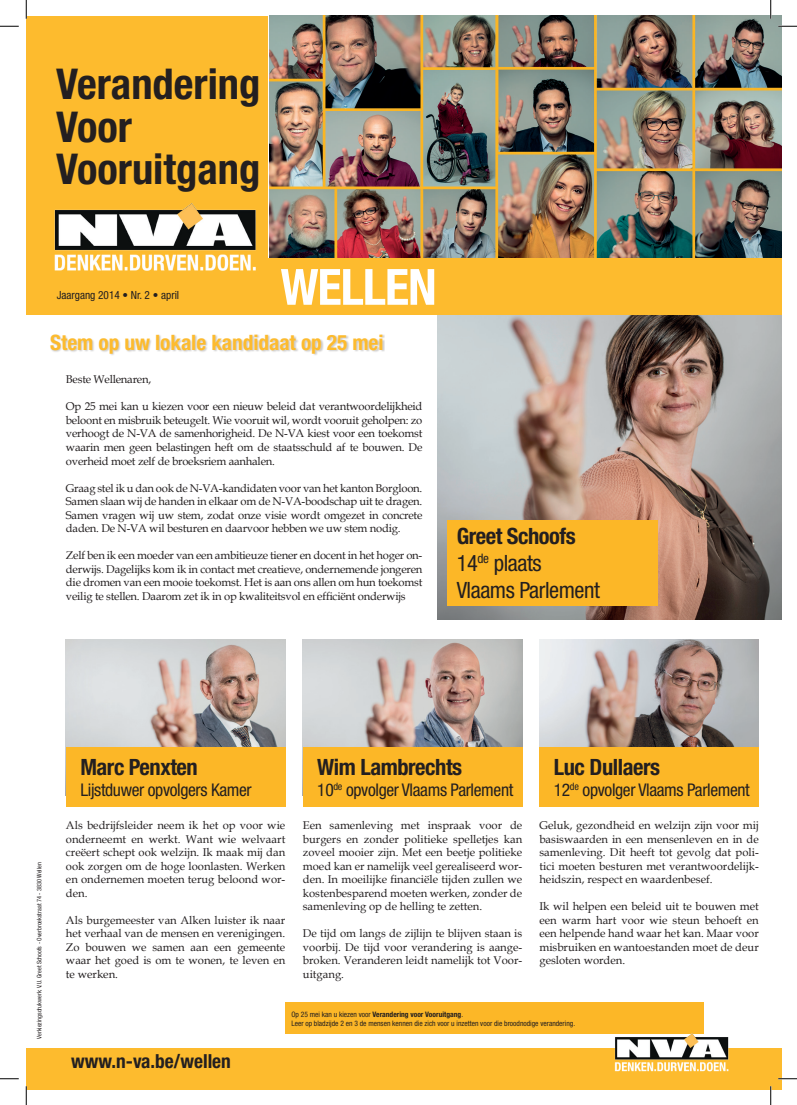
<style>
.page{position:relative;width:797px;height:1105px;background:#fff}
.page>*{position:absolute;margin:0;border:0;box-sizing:border-box;transform-origin:0 0}
.t1{font:700 condensed 50px "Helvetica Neue LT Std";letter-spacing:-.02em;color:#fff}
.t2{font:700 condensed 42.5px/42.5px "Helvetica Neue LT Std";color:#231f20}
.t3{font:condensed 22.5px/27px "Helvetica Neue LT Std";letter-spacing:-.02em;color:#231f20}
.t4{font:700 condensed 22.5px "Helvetica Neue LT Std";letter-spacing:-.02em;color:#231f20}
.t5{font:700 condensed 21.25px "Helvetica Neue LT Std";color:#fdbb2e}
.t6{font:700 condensed 19.38px "Helvetica Neue LT Std";color:#231f20}
.t7{font:condensed 17.5px "Helvetica Neue LT Std";letter-spacing:-.02em;color:#231f20}
.t8{font:11.25px/13.5px "Book Antiqua";color:#231f20;text-align:justify}
.t9{font:condensed 11.25px "Helvetica Neue LT Std";color:#231f20}
.t10{font:11.25px "Book Antiqua";letter-spacing:-.02em;color:#231f20}
.t11{font:condensed 7.5px/9px "Helvetica Neue LT Std";color:#231f20}
.t12{font:condensed 6.25px "Helvetica Neue LT Std";color:#231f20}
.s1{font-weight:700}
</style>
<div class="page">
<img style="left:66px;top:639px;width:219px;height:108px">
<img style="left:303px;top:639px;width:219px;height:108px">
<img style="left:539px;top:639px;width:219px;height:108px">
<div style="left:285px;top:1002px;width:419px;height:32px;background:#fcb727"></div>
<img style="left:437px;top:315px;width:344px;height:305px">
<img style="left:269px;top:16px;width:512px;height:242px">
<div style="left:33px;top:258px;width:748px;height:57px;background:#fdbb2e"></div>
<div style="left:26px;top:1048px;width:755px;height:41px;background:#fdbb2e"></div>
<div style="left:26px;top:17px;width:241px;height:298px;background:#fdbb2e"></div>
<img style="left:54px;top:203px;width:202px;height:68px">
<img style="left:614px;top:1033px;width:115px;height:39px">
<div style="left:50px;top:334px;width:335px;height:22px;background:#231f20;opacity:.23"></div>
<div style="left:66px;top:747px;width:219px;height:59px;background:#fcb727"></div>
<div style="left:303px;top:747px;width:219px;height:59px;background:#fcb727"></div>
<div style="left:539px;top:747px;width:219px;height:59px;background:#fcb727"></div>
<div style="left:446px;top:520px;width:211px;height:85px;background:#fcb727"></div>
<svg style="left:0;top:25px;width:19px;height:2px"></svg>
<svg style="left:778px;top:25px;width:19px;height:2px"></svg>
<svg style="left:0;top:1078px;width:19px;height:1px"></svg>
<svg style="left:778px;top:1078px;width:19px;height:1px"></svg>
<svg style="left:25px;top:0;width:2px;height:19px"></svg>
<svg style="left:25px;top:1086px;width:2px;height:19px"></svg>
<svg style="left:770px;top:0;width:1px;height:19px"></svg>
<svg style="left:770px;top:1086px;width:1px;height:19px"></svg>
<h2 class="t2" style="left:56px;top:62px;width:206px">Verandering<br>Voor<br>Vooruitgang</h2>
<p class="t9" style="left:57px;top:289px;width:124px">Jaargang 2014 • Nr. 2 • april</p>
<h1 class="t1" style="left:280px;top:257px;width:158px">wellen</h1>
<h3 class="t5" style="left:50px;top:330px;width:335px">Stem op uw lokale kandidaat op 25 mei</h3>
<p class="t10" style="left:66px;top:372px;width:87px">Beste Wellenaren,</p>
<p class="t8" style="left:66px;top:400px;width:358px">Op 25 mei kan u kiezen voor een nieuw beleid dat verantwoordelijkheid beloont en misbruik beteugelt. Wie vooruit wil, wordt vooruit geholpen: zo verhoogt de N-VA de samenhorigheid. De N-VA kiest voor een toekomst waarin men geen belastingen heft om de staatsschuld af te bouwen. De overheid moet zelf de broeksriem aanhalen.</p>
<p class="t8" style="left:66px;top:481px;width:358px">Graag stel ik u dan ook de N-VA-kandidaten voor van het kanton Borgloon.<br>Samen slaan wij de handen in elkaar om de N-VA-boodschap uit te dragen.<br>Samen vragen wij uw stem, zodat onze visie wordt omgezet in concrete daden. De N-VA wil besturen en daarvoor hebben we uw stem nodig.</p>
<p class="t8" style="left:66px;top:548px;width:358px">Zelf ben ik een moeder van een ambitieuze tiener en docent in het hoger on&shy;derwijs. Dagelijks kom ik in contact met creatieve, ondernemende jongeren die dromen van een mooie toekomst. Het is aan ons allen om hun toekomst veilig te stellen. Daarom zet ik in op kwaliteitsvol en efficiënt onderwijs</p>
<h3 class="t3" style="left:456px;top:522px;width:145px"><span class="s1">Greet Schoofs<br></span>14<sup>de</sup> plaats<br>Vlaams Parlement</h3>
<p class="t12" style="left:36px;top:1039px;width:178px;rotate:-90deg">Verkiezingsdrukwerk: V.U. Greet Schoofs - Overbroekstraat 74 - 3830 Wellen</p>
<h3 class="t4" style="left:80px;top:753px;width:119px">Marc Penxten</h3>
<h3 class="t7" style="left:80px;top:779px;width:173px">Lijstduwer opvolgers Kamer</h3>
<p class="t8" style="left:66px;top:818px;width:221px">Als bedrijfsleider neem ik het op voor wie onderneemt en werkt. Want wie welvaart creëert schept ook welzijn. Ik maak mij dan ook zorgen om de hoge loonlasten. Werken en ondernemen moeten terug beloond wor&shy;den.</p>
<p class="t8" style="left:66px;top:913px;width:221px">Als burgemeester van Alken luister ik naar het verhaal van de mensen en verenigingen.<br>Zo bouwen we samen aan een gemeente waar het goed is om te wonen, te leven en te werken.</p>
<h3 class="t4" style="left:317px;top:753px;width:146px">Wim Lambrechts</h3>
<h3 class="t7" style="left:317px;top:779px;width:197px">10<sup>de</sup> opvolger Vlaams Parlement</h3>
<p class="t8" style="left:303px;top:818px;width:221px">Een samenleving met inspraak voor de burgers en zonder politieke spelletjes kan zoveel mooier zijn. Met een beetje politieke moed kan er namelijk veel gerealiseerd wor&shy;den. In moeilijke financiële tijden zullen we kostenbesparend moeten werken, zonder de samenleving op de helling te zetten.</p>
<p class="t8" style="left:303px;top:926px;width:221px">De tijd om langs de zijlijn te blijven staan is voorbij. De tijd voor verandering is aange&shy;broken. Veranderen leidt namelijk tot Voor&shy;uitgang.</p>
<h3 class="t4" style="left:554px;top:753px;width:108px">Luc Dullaers</h3>
<h3 class="t7" style="left:554px;top:779px;width:197px">12<sup>de</sup> opvolger Vlaams Parlement</h3>
<p class="t8" style="left:539px;top:818px;width:221px">Geluk, gezondheid en welzijn zijn voor mij basiswaarden in een mensenleven en in de samenleving. Dit heeft tot gevolg dat poli&shy;tici moeten besturen met verantwoordelijk&shy;heidszin, respect en waardenbesef.</p>
<p class="t8" style="left:539px;top:899px;width:221px">Ik wil helpen een beleid uit te bouwen met een warm hart voor wie steun behoeft en een helpende hand waar het kan. Maar voor misbruiken en wantoestanden moet de deur gesloten worden.</p>
<h3 class="t6" style="left:71px;top:1049px;width:161px">www.n-va.be/wellen</h3>
<p class="t11" style="left:291px;top:1010px;width:285px">Op 25 mei kan u kiezen voor <span class="s1">Verandering voor Vooruitgang</span>.<br>Leer op bladzijde 2 en 3 de mensen kennen die zich voor u inzetten voor die broodnodige verandering.</p>
</div>
